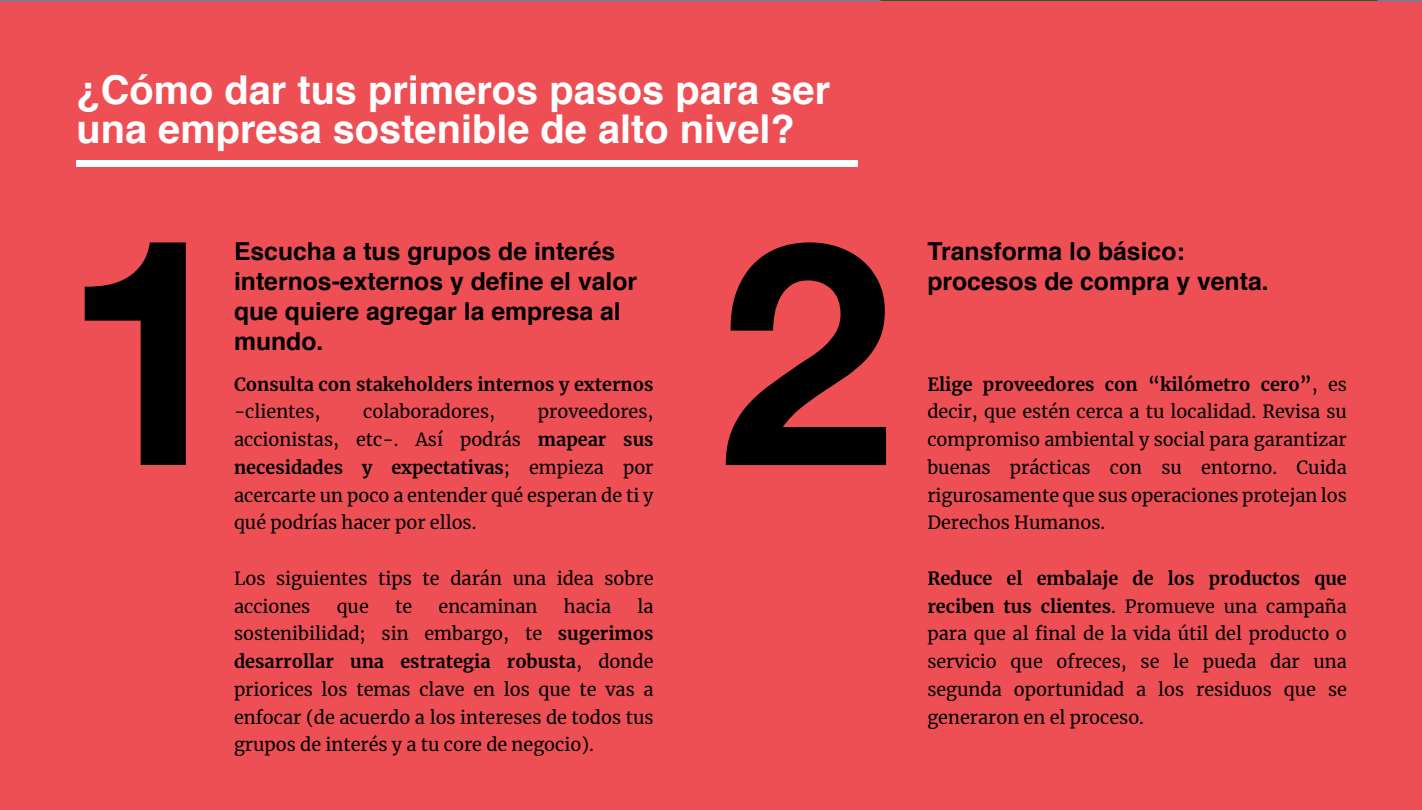
<style>
.page{position:relative;width:1422px;height:810px;background:#fff}
.page>*{position:absolute;margin:0;border:0;box-sizing:border-box;transform-origin:0 0}
.t1{font:700 39.75px/39px "Helvetica";color:#fff}
.t2{font:700 24.75px/30px "Helvetica";color:#000}
.t3{font:18px/27.8px "Merriweather";color:#000;text-align:justify}
.t4{font:700 18px "Merriweather";color:#000}
.s1{font-weight:700}
</style>
<div class="page">
<hr style="left:0;top:0;width:1421px;height:1px;background:#3094cd">
<svg style="left:880px;top:0;width:497px;height:1px"></svg>
<div style="left:0;top:1px;width:1421px;height:809px;background:#ee4f54"></div>
<div style="left:76px;top:160px;width:782px;height:6px;background:#fff"></div>
<svg style="left:85px;top:242px;width:101px;height:223px"></svg>
<svg style="left:725px;top:242px;width:161px;height:223px"></svg>
<h1 class="t1" style="left:76px;top:71px;width:755px">¿Cómo dar tus primeros pasos para ser una empresa sostenible de alto nivel?</h1>
<h2 class="t2" style="left:234px;top:237px;width:405px">Escucha a tus grupos de interés internos-externos y define el valor que quiere agregar la empresa al mundo.</h2>
<h2 class="t2" style="left:927px;top:237px;width:343px">Transforma lo básico: procesos de compra y venta.</h2>
<p class="t4" style="left:234px;top:372px;width:421px">Consulta con stakeholders internos y externos</p>
<p class="t3" style="left:234px;top:397px;width:88px">-clientes,</p>
<p class="t3" style="left:363px;top:397px;width:133px">colaboradores,</p>
<p class="t3" style="left:234px;top:397px;width:421px;text-indent:304px">proveedores, accionistas, etc-. Así podrás <span class="s1">mapear sus necesidades y expectativas</span>; empieza por acercarte un poco a entender qué esperan de ti y qué podrías hacer por ellos.</p>
<p class="t3" style="left:234px;top:564px;width:421px">Los siguientes tips te darán una idea sobre acciones</p>
<p class="t3" style="left:234px;top:592px;width:421px;text-indent:403px">la sostenibilidad; sin embargo, te <span class="s1">sugerimos desarrollar una estrategia robusta</span>, donde priorices los temas clave en los que te vas a enfocar (de acuerdo a los intereses de todos tus grupos de interés y a tu core de negocio).</p>
<p class="t3" style="left:337px;top:592px;width:34px">que</p>
<p class="t3" style="left:395px;top:592px;width:19px">te</p>
<p class="t3" style="left:438px;top:592px;width:100px">encaminan</p>
<p class="t3" style="left:564px;top:592px;width:49px">hacia</p>
<p class="t3" style="left:927px;top:370px;width:421px"><span class="s1">Elige proveedores con “kilómetro cero”</span>, es decir, que estén cerca a tu localidad. Revisa su compromiso ambiental y social para garantizar buenas prácticas con su entorno. Cuida rigurosamente que sus operaciones protejan los Derechos Humanos.</p>
<p class="t3" style="left:927px;top:564px;width:421px"><span class="s1">Reduce el embalaje de los productos que reciben tus clientes</span>. Promueve una campaña para que al final de la vida útil del producto o servicio que ofreces, se le pueda dar una segunda oportunidad a los residuos que se generaron en el proceso.</p>
</div>
